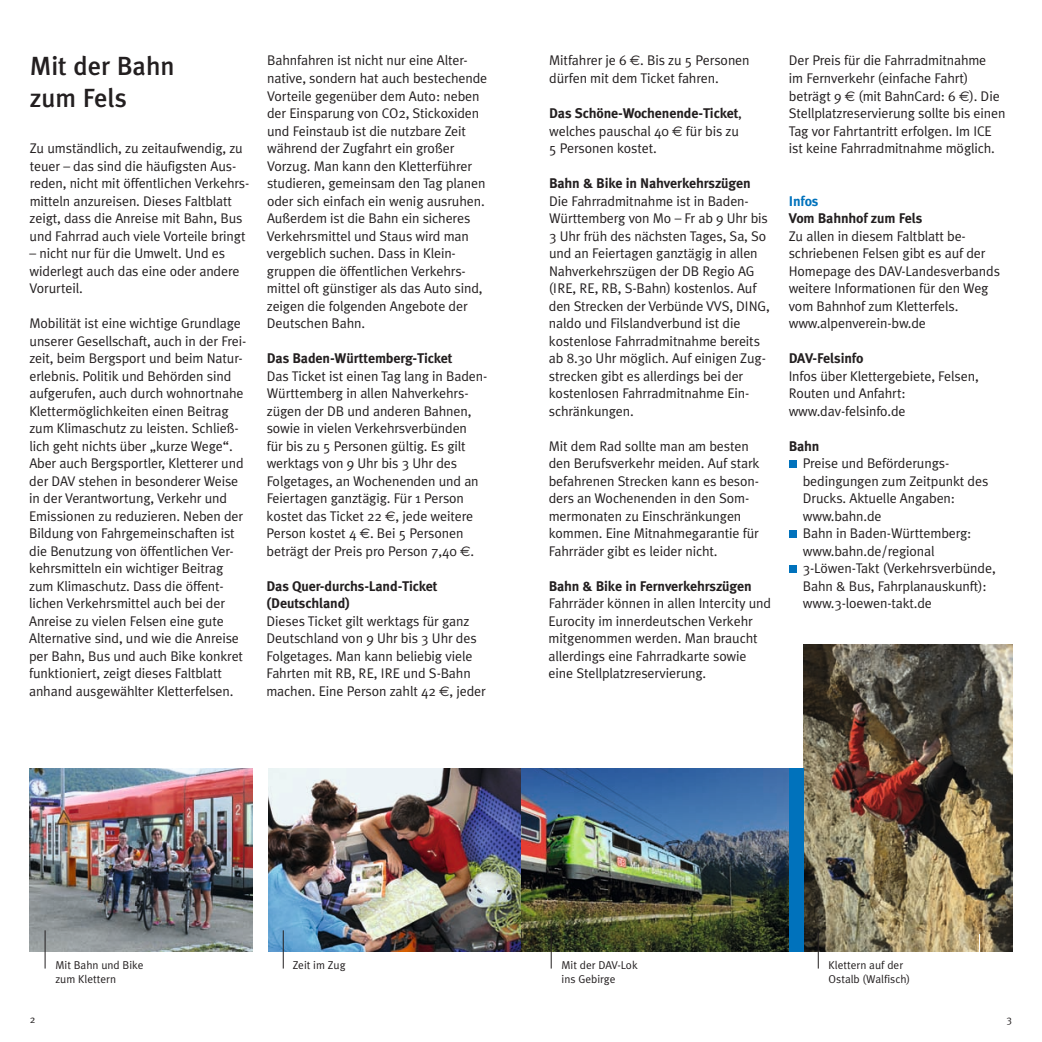
<style>
.page{position:relative;width:1042px;height:1042px;background:#fff}
.page>*{position:absolute;margin:0;border:0;box-sizing:border-box;transform-origin:0 0}
.t1{font:500 26.25px/31.5px "Meta Plus";color:#231f20}
.t2{font:14px/17.5px "Meta Plus Normal";letter-spacing:-.01em;color:#231f20}
.t3{font:700 14px/17.5px "Meta Plus";letter-spacing:-.01em;color:#231f20}
.t4{font:700 14px "Meta Plus";letter-spacing:-.01em;color:#0072bc}
.t5{font:11.38px/13.7px "Meta Plus Normal";color:#231f20}
.t6{font:10.5px "Meta Plus Normal";color:#231f20}
.s1{font-family:"Euro Sans"}
.s2{font-family:"Meta Plus Normal";font-weight:400}
</style>
<div class="page">
<img style="left:521px;top:768px;width:268px;height:183px">
<img style="left:804px;top:645px;width:208px;height:306px">
<img style="left:268px;top:768px;width:253px;height:183px">
<img style="left:30px;top:768px;width:223px;height:183px">
<div style="left:789px;top:768px;width:15px;height:183px;background:#0072bc"></div>
<hr style="left:283px;top:930px;width:1px;height:38px;background:#231f20">
<hr style="left:45px;top:930px;width:1px;height:38px;background:#231f20">
<hr style="left:979px;top:934px;width:1px;height:38px;background:#fff">
<hr style="left:551px;top:930px;width:1px;height:38px;background:#231f20">
<hr style="left:818px;top:930px;width:1px;height:38px;background:#231f20">
<div style="left:789px;top:461px;width:7px;height:7px;background:#0072bc"></div>
<div style="left:789px;top:531px;width:7px;height:7px;background:#0072bc"></div>
<div style="left:789px;top:566px;width:7px;height:7px;background:#0072bc"></div>
<h1 class="t1" style="left:30px;top:50px;width:146px">Mit der Bahn zum Fels</h1>
<p class="t2" style="left:30px;top:139px;width:221px">Zu umständlich, zu zeitaufwendig, zu teuer – das sind die häufigsten Aus&shy;reden, nicht mit öffentlichen Verkehrs&shy;mitteln anzureisen. Dieses Faltblatt zeigt, dass die Anreise mit Bahn, Bus und Fahrrad auch viele Vorteile bringt</p>
<p class="t2" style="left:30px;top:244px;width:211px">– nicht nur für die Umwelt. Und es widerlegt auch das eine oder andere<br>Vorurteil.</p>
<p class="t2" style="left:29px;top:314px;width:219px">Mobilität ist eine wichtige Grundlage unserer Gesellschaft, auch in der Frei&shy;zeit, beim Bergsport und beim Natur&shy;erlebnis. Politik und Behörden sind aufgerufen, auch durch wohnortnahe Klettermöglichkeiten einen Beitrag zum Klimaschutz zu leisten. Schließ&shy;lich geht nichts über „kurze Wege“.<br>Aber auch Bergsportler, Kletterer und der DAV stehen in besonderer Weise in der Verantwortung, Verkehr und Emissionen zu reduzieren. Neben der Bildung von Fahrgemeinschaften ist die Benutzung von öffentlichen Ver&shy;kehrsmitteln ein wichtiger Beitrag zum Klimaschutz. Dass die öffent&shy;lichen Verkehrsmittel auch bei der Anreise zu vielen Felsen eine gute Alternative sind, und wie die Anreise per Bahn, Bus und auch Bike konkret funktioniert, zeigt dieses Faltblatt anhand ausgewählter Kletterfelsen.</p>
<p class="t2" style="left:267px;top:52px;width:222px">Bahnfahren ist nicht nur eine Alter&shy;native, sondern hat auch bestechende Vorteile gegenüber dem Auto: neben der Einsparung von CO2, Stickoxiden und Feinstaub ist die nutzbare Zeit während der Zugfahrt ein großer Vorzug. Man kann den Kletterführer studieren, gemeinsam den Tag planen oder sich einfach ein wenig ausruhen.<br>Außerdem ist die Bahn ein sicheres Verkehrsmittel und Staus wird man vergeblich suchen. Dass in Klein&shy;gruppen die öffentlichen Verkehrs&shy;mittel oft günstiger als das Auto sind, zeigen die folgenden Angebote der Deutschen Bahn.</p>
<p class="t3" style="left:267px;top:349px;width:187px">Das Baden-Württemberg-Ticket</p>
<p class="t2" style="left:267px;top:367px;width:222px">Das Ticket ist einen Tag lang in Baden-Württemberg in allen Nahverkehrs&shy;zügen der DB und anderen Bahnen, sowie in vielen Verkehrsverbünden<br>für bis zu 5 Personen gültig. Es gilt werktags von 9 Uhr bis 3 Uhr des Folgetages, an Wochenenden und an Feiertagen ganztägig. Für 1 Person kostet das Ticket 22 <span class="s1">€</span>, jede weitere Person kostet 4 <span class="s1">€</span>. Bei 5 Personen beträgt der Preis pro Person 7,40 <span class="s1">€</span>.</p>
<p class="t3" style="left:266px;top:577px;width:173px">Das Quer-durchs-Land-Ticket (Deutschland)</p>
<p class="t2" style="left:266px;top:612px;width:221px">Dieses Ticket gilt werktags für ganz Deutschland von 9 Uhr bis 3 Uhr des Folgetages. Man kann beliebig viele Fahrten mit RB, RE, IRE und S-Bahn machen. Eine Person zahlt 42 <span class="s1">€</span>, jeder</p>
<p class="t2" style="left:549px;top:52px;width:202px">Mitfahrer je 6 <span class="s1">€</span>. Bis zu 5 Personen dürfen mit dem Ticket fahren.</p>
<p class="t3" style="left:549px;top:104px;width:194px">Das Schöne-Wochenende-Ticket<span class="s2">,</span></p>
<p class="t2" style="left:549px;top:122px;width:191px">welches pauschal 40 <span class="s1">€</span> für bis zu<br>5 Personen kostet.</p>
<p class="t3" style="left:549px;top:174px;width:203px">Bahn &amp; Bike in Nahverkehrszügen</p>
<p class="t2" style="left:549px;top:192px;width:222px">Die Fahrradmitnahme ist in Baden-Württemberg von Mo – Fr ab 9 Uhr bis 3 Uhr früh des nächsten Tages, Sa, So und an Feiertagen ganztägig in allen Nahverkehrszügen der DB Regio AG (IRE, RE, RB, S-Bahn) kostenlos. Auf den Strecken der Verbünde VVS, DING, naldo und Filslandverbund ist die kostenlose Fahrradmitnahme bereits ab 8.30 Uhr möglich. Auf einigen Zug&shy;strecken gibt es allerdings bei der kostenlosen Fahrradmitnahme Ein&shy;schränkungen.</p>
<p class="t2" style="left:549px;top:437px;width:212px">Mit dem Rad sollte man am besten den Berufsverkehr meiden. Auf stark befahrenen Strecken kann es beson&shy;ders an Wochenenden in den Som&shy;mermonaten zu Einschränkungen kommen. Eine Mitnahmegarantie für Fahrräder gibt es leider nicht.</p>
<p class="t3" style="left:549px;top:577px;width:205px">Bahn &amp; Bike in Fernverkehrszügen</p>
<p class="t2" style="left:548px;top:594px;width:224px">Fahrräder können in allen Intercity und Eurocity im innerdeutschen Verkehr mitgenommen werden. Man braucht allerdings eine Fahrradkarte sowie eine Stellplatzreservierung.</p>
<p class="t2" style="left:789px;top:52px;width:218px">Der Preis für die Fahrradmitnahme<br>im Fernverkehr (einfache Fahrt) beträgt 9 <span class="s1">€</span> (mit BahnCard: 6 <span class="s1">€</span>). Die Stellplatzreservierung sollte bis einen Tag vor Fahrtantritt erfolgen. Im ICE ist keine Fahrradmitnahme möglich.</p>
<p class="t4" style="left:789px;top:193px;width:31px">Infos</p>
<p class="t3" style="left:789px;top:209px;width:135px">Vom Bahnhof zum Fels</p>
<p class="t2" style="left:789px;top:227px;width:213px">Zu allen in diesem Faltblatt be&shy;schriebenen Felsen gibt es auf der<br>Homepage des DAV-Landesverbands weitere Informationen für den Weg vom Bahnhof zum Kletterfels. www.alpenverein-bw.de</p>
<p class="t3" style="left:789px;top:349px;width:76px">DAV-Felsinfo</p>
<p class="t2" style="left:789px;top:367px;width:192px">Infos über Klettergebiete, Felsen,<br>Routen und Anfahrt: www.dav-felsinfo.de</p>
<p class="t3" style="left:789px;top:437px;width:32px">Bahn</p>
<p class="t2" style="left:803px;top:454px;width:194px">Preise und Beförderungs&shy;bedingungen zum Zeitpunkt des<br>Drucks. Aktuelle Angaben: www.bahn.de<br>Bahn in Baden-Württemberg: www.bahn.de/regional<br>3-Löwen-Takt (Verkehrsverbünde,<br>Bahn &amp; Bus, Fahrplanauskunft): www.3-loewen-takt.de</p>
<p class="t6" style="left:30px;top:1013px;width:7px">2</p>
<p class="t5" style="left:55px;top:958px;width:90px">Mit Bahn und Bike</p>
<p class="t5" style="left:293px;top:958px;width:54px">Zeit im Zug</p>
<p class="t5" style="left:55px;top:972px;width:62px">zum Klettern</p>
<p class="t5" style="left:561px;top:958px;width:78px">Mit der DAV-Lok ins Gebirge</p>
<p class="t5" style="left:828px;top:958px;width:83px">Klettern auf der<br>Ostalb (Walfisch)</p>
<p class="t6" style="left:1006px;top:1013px;width:7px">3</p>
</div>
